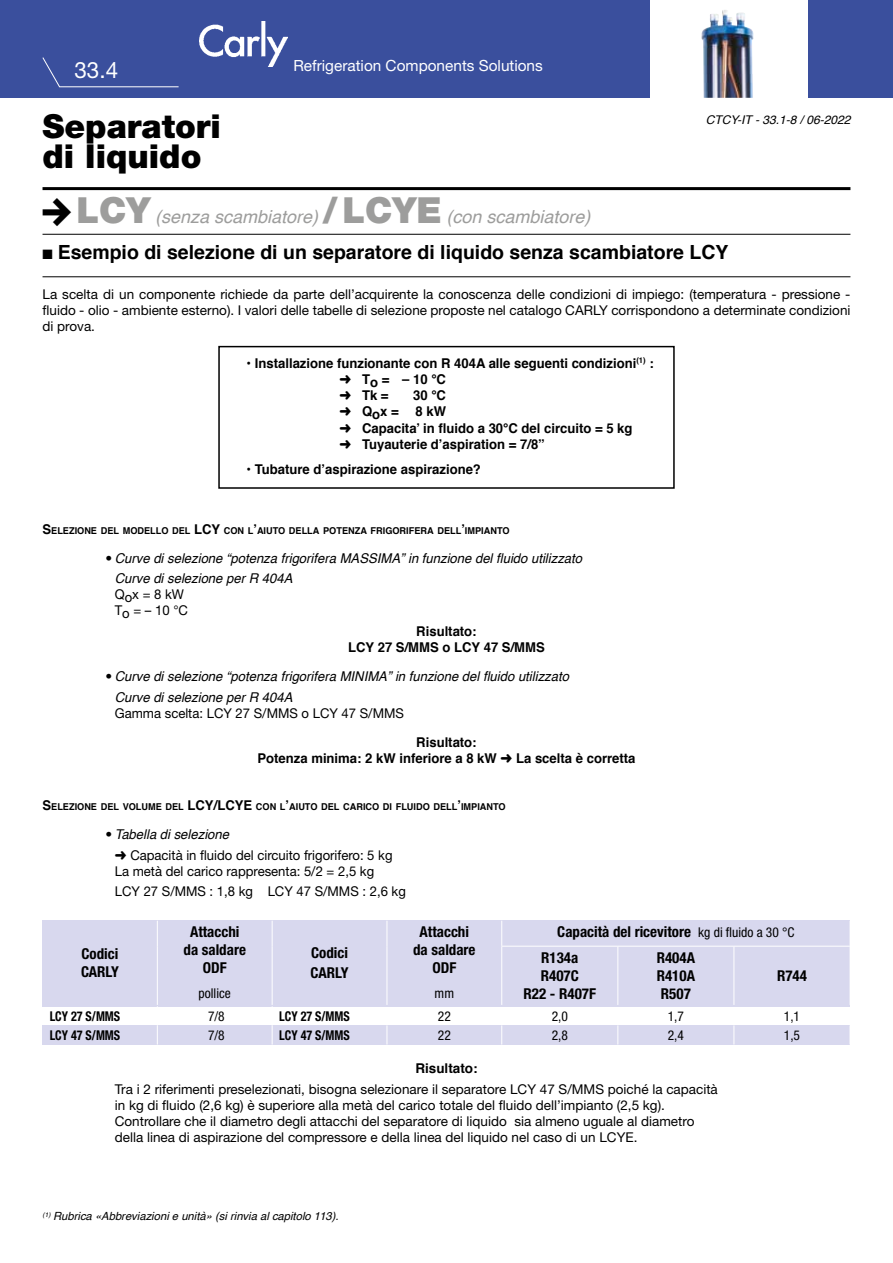
<style>
.page{position:relative;width:893px;height:1263px;background:#fff}
.page>*{position:absolute;margin:0;border:0;box-sizing:border-box;transform-origin:0 0}
.t1{font:900 33px/30px "Helvetica Neue LT Pro";color:#000}
.t2{font:22.5px "Helvetica Neue LT Pro";color:#fff}
.t3{font:700 19.5px "Helvetica";color:#000}
.t4{font:italic 18px "Helvetica";color:#9d9d9c}
.t5{font:15.3px "Helvetica Neue LT Pro";color:#fff}
.t6{font:700 condensed 15px/18px "Helvetica Neue LT Pro";color:#000}
.t7{font:13.5px/16.2px "Helvetica Neue LT Pro";color:#000}
.t8{font:700 13.5px/16.2px "Helvetica";color:#000}
.t9{font:italic 13.5px/20.4px "Helvetica";color:#000}
.t10{font:700 condensed 13.5px "Helvetica Neue LT Pro";color:#000;scale:.9 1}
.t11{font:condensed 13.5px "Helvetica Neue LT Pro";color:#000}
.t12{font:italic 12px "Helvetica";color:#000}
.t13{font:italic 11.25px "Helvetica";color:#000}
.t14{font:700 9.45px "Helvetica";color:#000}
.s1{font-family:"Helvetica Neue LT Pro";font-weight:900;font-style:normal;font-size:36px}
.s2{font-size:13.5px}
.s3{font-family:"Helvetica Neue LT Pro";font-style:normal}
.s4{font-weight:400;font-size:13.5px}
</style>
<div class="page">
<div style="left:0;top:0;width:893px;height:98px;background:#3a4f9d"></div>
<div style="left:43px;top:921px;width:807px;height:86px;background:#d8d8ee"></div>
<div style="left:43px;top:1025px;width:807px;height:20px;background:#d8d8ee"></div>
<hr style="left:43px;top:187px;width:807px;height:3px;background:#000">
<hr style="left:43px;top:234px;width:807px;height:1px;background:#000">
<hr style="left:43px;top:276px;width:807px;height:1px;background:#000">
<div style="left:651px;top:0;width:157px;height:101px;background:#fff"></div>
<img style="left:200px;top:21px;width:87px;height:45px">
<svg style="left:42px;top:57px;width:137px;height:31px"></svg>
<img style="left:701px;top:10px;width:53px;height:88px">
<svg style="left:387px;top:1026px;width:1px;height:18px"></svg>
<svg style="left:501px;top:1025px;width:1px;height:19px"></svg>
<svg style="left:617px;top:1025px;width:1px;height:19px"></svg>
<svg style="left:734px;top:1026px;width:1px;height:18px"></svg>
<svg style="left:157px;top:1006px;width:1px;height:38px"></svg>
<svg style="left:272px;top:1006px;width:1px;height:38px"></svg>
<div style="left:218px;top:346px;width:457px;height:143px;border:2px solid #000"></div>
<svg style="left:157px;top:921px;width:1px;height:25px"></svg>
<svg style="left:272px;top:921px;width:1px;height:25px"></svg>
<svg style="left:387px;top:921px;width:1px;height:25px"></svg>
<svg style="left:501px;top:921px;width:1px;height:25px"></svg>
<hr style="left:157px;top:946px;width:1px;height:59px;background:#fff">
<hr style="left:272px;top:946px;width:1px;height:59px;background:#fff">
<hr style="left:387px;top:946px;width:1px;height:59px;background:#fff">
<hr style="left:501px;top:946px;width:117px;height:1px;background:#fff">
<hr style="left:618px;top:946px;width:116px;height:1px;background:#fff">
<hr style="left:734px;top:946px;width:116px;height:1px;background:#fff">
<hr style="left:501px;top:946px;width:1px;height:59px;background:#fff">
<hr style="left:617px;top:946px;width:1px;height:59px;background:#fff">
<hr style="left:734px;top:946px;width:1px;height:59px;background:#fff">
<h2 class="t2" style="left:74px;top:56px;width:45px">33.4</h2>
<p class="t5" style="left:293px;top:56px;width:251px">Refrigeration Components Solutions</p>
<h1 class="t1" style="left:43px;top:111px;width:180px">Separatori di liquido</h1>
<p class="t12" style="left:706px;top:110px;width:146px">CTCY-IT - 33.1-8 / 06-2022</p>
<h3 class="t4" style="left:77px;top:202px;width:515px"><span class="s1">LCY</span> (senza scambiatore) <span class="s1">/LCYE</span> (con scambiatore)</h3>
<h3 class="t3" style="left:43px;top:236px;width:687px">■ Esempio di selezione di un separatore di liquido senza scambiatore LCY</h3>
<p class="t7" style="left:43px;top:286px;width:809px;text-align:justify">La scelta di un componente richiede da parte dell’acquirente la conoscenza delle condizioni di impiego: (temperatura - pressione - fluido - olio - ambiente esterno). I valori delle tabelle di selezione proposte nel catalogo CARLY corrispondono a determinate condizioni di prova.</p>
<p class="t8" style="left:340px;top:355px;width:316px;text-indent:-93px">• Installazione funzionante con R 404A alle seguenti condizioni<sup>(1)</sup> : ➜ To = – 10 °C<br>➜ Tk =</p>
<p class="t8" style="left:340px;top:388px;width:295px;text-indent:74px">30 °C<br>➜ Qox = 8 kW<br>➜ Capacita’ in fluido a 30°C del circuito = 5 kg ➜ Tuyauterie d’aspiration = 7/8”</p>
<p class="t8" style="left:247px;top:461px;width:236px">• Tubature d’aspirazione aspirazione?</p>
<p class="t14" style="left:43px;top:523px;width:469px"><span class="s2">S</span>ELEZIONE DEL MODELLO DEL <span class="s2">LCY</span> CON L<span class="s2">’</span>AIUTO DELLA POTENZA FRIGORIFERA DELL<span class="s2">’</span>IMPIANTO</p>
<p class="t9" style="left:115px;top:548px;width:469px;text-indent:-9px"><span class="s3">•</span> Curve di selezione “potenza frigorifera MASSIMA” in funzione del fluido utilizzato<br>Curve di selezione per R 404A</p>
<p class="t7" style="left:115px;top:586px;width:75px">Qox = 8 kW<br>To = – 10 °C</p>
<p class="t8" style="left:348px;top:623px;width:198px;text-align:center">Risultato:<br>LCY 27 S/MMS o LCY 47 S/MMS</p>
<p class="t9" style="left:115px;top:666px;width:456px;text-indent:-9px"><span class="s3">•</span> Curve di selezione “potenza frigorifera MINIMA” in funzione del fluido utilizzato<br>Curve di selezione per R 404A</p>
<p class="t7" style="left:115px;top:704px;width:291px">Gamma scelta: LCY 27 S/MMS o LCY 47 S/MMS</p>
<p class="t8" style="left:257px;top:734px;width:379px;text-align:center">Risultato:<br>Potenza minima: 2 kW inferiore a 8 kW ➜ La scelta è corretta</p>
<p class="t14" style="left:43px;top:799px;width:465px"><span class="s2">S</span>ELEZIONE DEL VOLUME DEL <span class="s2">LCY/LCYE</span> CON L<span class="s2">’</span>AIUTO DEL CARICO DI FLUIDO DELL<span class="s2">’</span>IMPIANTO</p>
<p class="t9" style="left:106px;top:824px;width:125px"><span class="s3">•</span> Tabella di selezione</p>
<p class="t7" style="left:115px;top:846px;width:279px">➜ Capacità in fluido del circuito frigorifero: 5 kg<br>La metà del carico rappresenta: 5/2 = 2,5 kg</p>
<p class="t7" style="left:115px;top:883px;width:293px">LCY 27 S/MMS : 1,8 kg LCY 47 S/MMS : 2,6 kg</p>
<p class="t6" style="left:81px;top:945px;width:39px">Codici<br>CARLY</p>
<p class="t6" style="left:184px;top:923px;width:64px;text-align:center">Attacchi da saldare<br>ODF</p>
<p class="t11" style="left:199px;top:985px;width:34px">pollice</p>
<p class="t6" style="left:311px;top:943px;width:39px;line-height:20.1px">Codici<br>CARLY</p>
<p class="t6" style="left:413px;top:923px;width:64px;text-align:center">Attacchi da saldare<br>ODF</p>
<p class="t11" style="left:435px;top:985px;width:21px">mm</p>
<p class="t6" style="left:541px;top:919px;width:255px;line-height:25.5px;text-indent:16px">Capacità del ricevitore <span class="s4">kg di fluido a 30 °C<br></span>R134a</p>
<p class="t6" style="left:524px;top:967px;width:74px;text-align:center">R407C<br>R22 - R407F</p>
<p class="t6" style="left:657px;top:949px;width:40px;text-align:justify">R404A R410A R507</p>
<p class="t6" style="left:777px;top:967px;width:31px">R744</p>
<p class="t10" style="left:50px;top:1008px;width:80px">LCY 27 S/MMS</p>
<p class="t11" style="left:208px;top:1008px;width:18px">7/8</p>
<p class="t10" style="left:279px;top:1008px;width:80px">LCY 27 S/MMS</p>
<p class="t11" style="left:438px;top:1008px;width:14px">22</p>
<p class="t11" style="left:552px;top:1008px;width:18px">2,0</p>
<p class="t11" style="left:668px;top:1008px;width:18px">1,7</p>
<p class="t11" style="left:784px;top:1008px;width:18px">1,1</p>
<p class="t10" style="left:50px;top:1027px;width:80px">LCY 47 S/MMS</p>
<p class="t11" style="left:208px;top:1027px;width:18px">7/8</p>
<p class="t10" style="left:279px;top:1027px;width:80px">LCY 47 S/MMS</p>
<p class="t11" style="left:438px;top:1027px;width:14px">22</p>
<p class="t11" style="left:552px;top:1027px;width:18px">2,8</p>
<p class="t11" style="left:668px;top:1027px;width:18px">2,4</p>
<p class="t11" style="left:784px;top:1027px;width:18px">1,5</p>
<p class="t8" style="left:415px;top:1060px;width:64px">Risultato:</p>
<p class="t7" style="left:115px;top:1080px;width:605px">Tra i 2 riferimenti preselezionati, bisogna selezionare il separatore LCY 47 S/MMS poiché la capacità in kg di fluido (2,6 kg) è superiore alla metà del carico totale del fluido dell’impianto (2,5 kg).<br>Controllare che il diametro degli attacchi del separatore di liquido sia almeno uguale al diametro della linea di aspirazione del compressore e della linea del liquido nel caso di un LCYE.</p>
<p class="t13" style="left:43px;top:1207px;width:298px"><sup>(1)</sup> Rubrica «Abbreviazioni e unità» (si rinvia al capitolo 113).</p>
</div>
